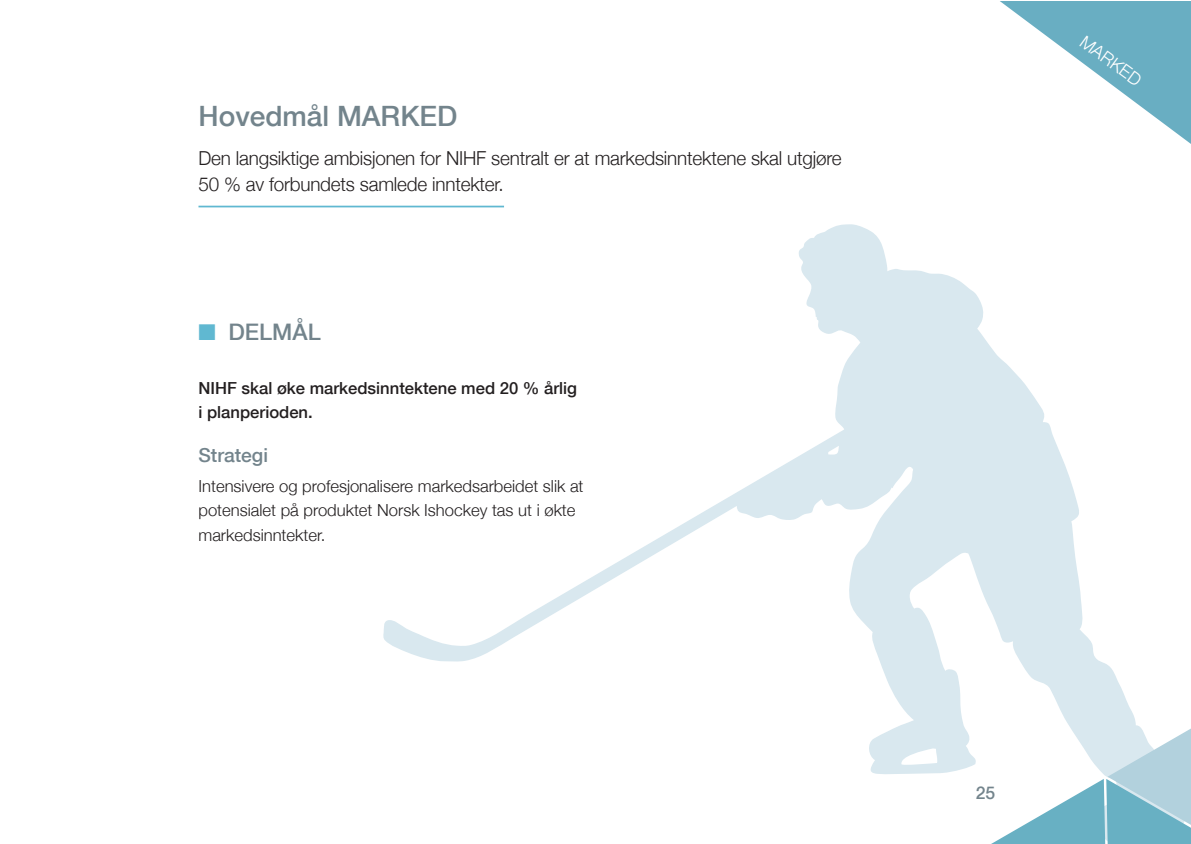
<style>
.page{position:relative;width:1191px;height:844px;background:#fff}
.page>*{position:absolute;margin:0;border:0;box-sizing:border-box;transform-origin:0 0}
.t1{font:500 28px "Helvetica Neue";color:#73848c}
.t2{font:500 22.75px "Helvetica Neue";color:#73848c}
.t3{font:300 19.25px/26.2px "Helvetica Neue";letter-spacing:-.01em;color:#231f20}
.t4{font:500 19.25px "Helvetica Neue";color:#73848c}
.t5{font:300 17.5px "Helvetica Neue";color:#fff}
.t6{font:500 17.5px "Helvetica Neue";color:#73848c}
.t7{font:300 16.62px/24.5px "Helvetica Neue";color:#231f20}
.t8{font:500 16.62px/24.5px "Helvetica Neue";color:#231f20}
</style>
<div class="page">
<hr style="left:198px;top:206px;width:306px;height:1px;background:#60b8d1">
<svg style="left:1001px;top:2px;width:189px;height:141px"></svg>
<svg style="left:383px;top:224px;width:749px;height:550px"></svg>
<svg style="left:943px;top:712px;width:247px;height:131px"></svg>
<h1 class="t1" style="left:198px;top:99px;width:260px">Hovedmål MARKED</h1>
<p class="t3" style="left:198px;top:144px;width:644px">Den langsiktige ambisjonen for NIHF sentralt er at markedsinntektene skal utgjøre<br>50 % av forbundets samlede inntekter.</p>
<h2 class="t2" style="left:228px;top:318px;width:94px">DELMÅL</h2>
<p class="t8" style="left:198px;top:375px;width:380px">NIHF skal øke markedsinntektene med 20 % årlig i planperioden.</p>
<p class="t4" style="left:198px;top:443px;width:71px">Strategi</p>
<p class="t7" style="left:198px;top:473px;width:386px">Intensivere og profesjonalisere markedsarbeidet slik at potensialet på produktet Norsk Ishockey tas ut i økte markedsinntekter.</p>
<p class="t5" style="left:1088px;top:31px;width:72px;rotate:36deg">MARKED</p>
<p class="t6" style="left:975px;top:781px;width:21px">25</p>
</div>
